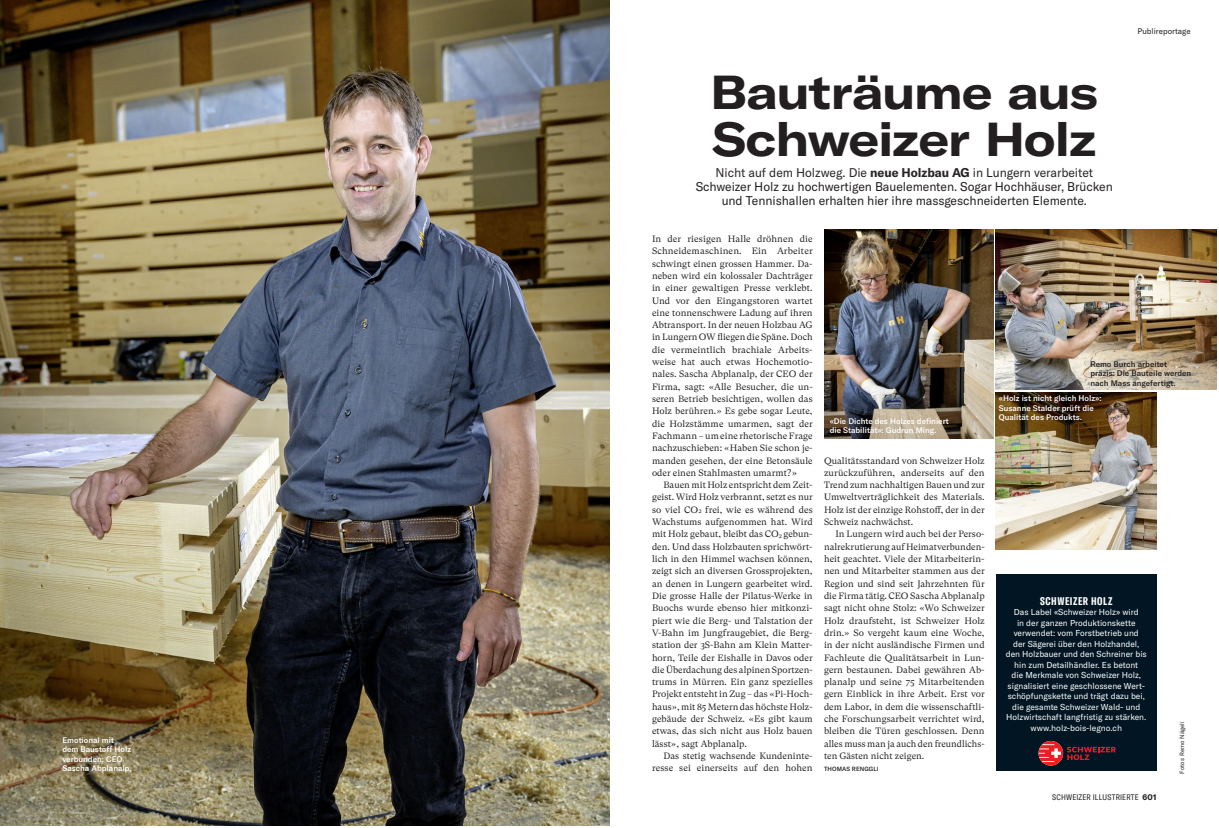
<style>
.page{position:relative;width:1219px;height:828px;background:#fff}
.page>*{position:absolute;margin:0;border:0;box-sizing:border-box;transform-origin:0 0}
._213_Tit_GTAmExt_Pub{font:700 expanded 46.9px/46.9px "GT America";letter-spacing:-.02em;color:#231f20}
._300_Lead_GTAm_x06{font:12.5px/14px "GT America";letter-spacing:-.005em;color:#231f20;text-align:center}
._900_Box_Tit_GTAmCom{font:700 extra-condensed 11px "GT America";letter-spacing:.05em;color:#fff}
._500_LT_GTSupText_BS{font:9.2px/12.3px "GT Super Text";letter-spacing:.005em;color:#231f20;text-align:justify}
._901_Box_Txt_GTAm_FS{font:8.5px/10.5px "GT America";color:#fff;text-align:center}
._800_Legi_GTAm_Med_x{font:500 8px/9.5px "GT America";color:#fff}
._800_Legi_GTAm_Med_x-2{font:500 8px/9.5px "GT America";color:#231f20}
.t1{font:condensed 8px "GT America";letter-spacing:.025em;color:#231f20}
._802_Legi_GTAm_power{font:8px "GT America";color:#231f20}
._400_Fotobyline_GTAm{font:6px "GT America";letter-spacing:.015em;color:#231f20}
._500_LT_GTSupText_BS-2{font:500 6px "GT America";letter-spacing:.015em;color:#231f20}
.s1{font-weight:700}
.s2{font-size:6.4px}
.s3{font-weight:700;font-stretch:normal}
</style>
<div class="page">
<img style="left:0;top:0;width:609px;height:825px">
<img style="left:824px;top:230px;width:169px;height:209px">
<img style="left:996px;top:230px;width:221px;height:160px">
<img style="left:996px;top:392px;width:161px;height:158px">
<div style="left:996px;top:574px;width:161px;height:197px;background:#011622"></div>
<svg style="left:1038px;top:741px;width:78px;height:24px"></svg>
<p class="_800_Legi_GTAm_Med_x" style="left:62px;top:735px;width:71px">Emotional mit dem Baustoff Holz verbunden: CEO<br>Sascha Abplanalp.</p>
<p class="_213_Tit_GTAmExt_Pub" style="left:710px;top:68px;width:389px">Bauträume aus<br>Schweizer Holz</p>
<p class="_300_Lead_GTAm_x06" style="left:696px;top:166px;width:419px">Nicht auf dem Holzweg. Die <span class="s1">neue Holzbau AG</span> in Lungern verarbeitet<br>Schweizer Holz zu hochwertigen Bauelementen. Sogar Hochhäuser, Brücken und Tennishallen erhalten hier ihre massgeschneiderten Elemente.</p>
<p class="_802_Legi_GTAm_power" style="left:1137px;top:26px;width:55px">Publireportage</p>
<p class="_500_LT_GTSupText_BS" style="left:652px;top:233px;width:162px">In der riesigen Halle dröhnen die Schneidemaschinen. Ein Arbeiter schwingt einen grossen Hammer. Da&shy;neben wird ein kolossaler Dachträger in einer gewaltigen Presse verklebt.<br>Und vor den Eingangstoren wartet eine tonnenschwere Ladung auf ihren Abtransport. In der neuen Holzbau AG in Lungern OW fliegen die Späne. Doch die vermeintlich brachiale Arbeits&shy;weise hat auch etwas Hochemotio&shy;nales. Sascha Abplanalp, der CEO der Firma, sagt: «Alle Besucher, die un&shy;seren Betrieb besichtigen, wollen das Holz berühren.» Es gebe sogar Leute, die Holzstämme umarmen, sagt der Fachmann – um eine rhetorische Frage nachzuschieben: «Haben Sie schon je&shy;manden gesehen, der eine Betonsäule oder einen Stahlmasten umarmt?»</p>
<p class="_500_LT_GTSupText_BS" style="left:652px;top:479px;width:162px;text-indent:11px">Bauen mit Holz entspricht dem Zeit&shy;geist. Wird Holz verbrannt, setzt es nur so viel CO<span class="s2">2</span> frei, wie es während des Wachstums aufgenommen hat. Wird mit Holz gebaut, bleibt das CO<span class="s2">2</span> gebun&shy;den. Und dass Holzbauten sprichwört&shy;lich in den Himmel wachsen können, zeigt sich an diversen Grossprojekten, an denen in Lungern gearbeitet wird.<br>Die grosse Halle der Pilatus-Werke in Buochs wurde ebenso hier mitkonzi&shy;piert wie die Berg- und Talstation der V-Bahn im Jungfraugebiet, die Berg&shy;station der 3S-Bahn am Klein Matter&shy;horn, Teile der Eishalle in Davos oder die Überdachung des alpinen Sportzen&shy;trums in Mürren. Ein ganz spezielles Projekt entsteht in Zug – das «Pi-Hoch&shy;haus», mit 85 Metern das höchste Holz&shy;gebäude der Schweiz. «Es gibt kaum etwas, das sich nicht aus Holz bauen lässt», sagt Abplanalp.</p>
<p class="_500_LT_GTSupText_BS" style="left:652px;top:749px;width:162px;text-align:right">Das stetig wachsende Kundeninte&shy;resse sei einerseits auf den hohen</p>
<p class="_800_Legi_GTAm_Med_x" style="left:830px;top:416px;width:121px">«Die Dichte des Holzes definiert die Stabilität»: Gudrun Ming.</p>
<p class="_500_LT_GTSupText_BS" style="left:824px;top:454px;width:162px">Qualitätsstandard von Schweizer Holz zurückzuführen, anderseits auf den Trend zum nachhaltigen Bauen und zur Umweltverträglichkeit des Materials.<br>Holz ist der einzige Rohstoff, der in der Schweiz nachwächst.</p>
<p class="_500_LT_GTSupText_BS" style="left:824px;top:528px;width:162px;text-indent:11px">In Lungern wird auch bei der Perso&shy;nalrekrutierung auf Heimatverbunden&shy;heit geachtet. Viele der Mitarbeiterin&shy;nen und Mitarbeiter stammen aus der Region und sind seit Jahrzehnten für die Firma tätig. CEO Sascha Abplanalp sagt nicht ohne Stolz: «Wo Schweizer Holz draufsteht, ist Schweizer Holz drin.» So vergeht kaum eine Woche, in der nicht ausländische Firmen und Fachleute die Qualitätsarbeit in Lun&shy;gern bestaunen. Dabei gewähren Ab&shy;planalp und seine 75 Mitarbeitenden gern Einblick in ihre Arbeit. Erst vor dem Labor, in dem die wissenschaftli&shy;che Forschungsarbeit verrichtet wird, bleiben die Türen geschlossen. Denn alles muss man ja auch den freundlichs&shy;ten Gästen nicht zeigen.</p>
<p class="_500_LT_GTSupText_BS-2" style="left:824px;top:765px;width:56px">THOMAS RENGGLI</p>
<p class="_800_Legi_GTAm_Med_x-2" style="left:1090px;top:359px;width:102px">Remo Burch arbeitet präzis: Die Bauteile werden nach Mass angefertigt.</p>
<p class="_800_Legi_GTAm_Med_x" style="left:999px;top:393px;width:104px">«Holz ist nicht gleich Holz»:<br>Susanne Stalder prüft die<br>Qualität des Produkts.</p>
<p class="_900_Box_Tit_GTAmCom" style="left:1040px;top:594px;width:74px">SCHWEIZER HOLZ</p>
<p class="_901_Box_Txt_GTAm_FS" style="left:1006px;top:607px;width:143px">Das Label «Schweizer Holz» wird<br>in der ganzen Produktionskette verwendet: vom Forstbetrieb und<br>der Sägerei über den Holzhandel, den Holzbauer und den Schreiner bis hin zum Detailhändler. Es betont<br>die Merkmale von Schweizer Holz, signalisiert eine geschlossene Wert&shy;schöpfungskette und trägt dazu bei, die gesamte Schweizer Wald- und Holzwirtschaft langfristig zu stärken.</p>
<p class="_901_Box_Txt_GTAm_FS" style="left:1031px;top:722px;width:93px">www.holz-bois-legno.ch</p>
<p class="t1" style="left:1052px;top:792px;width:106px">SCHWEIZER ILLUSTRIERTE <span class="s3">601</span></p>
<p class="_400_Fotobyline_GTAm" style="left:1178px;top:774px;width:54px;rotate:-90deg">Fotos Remo Nägeli</p>
</div>
